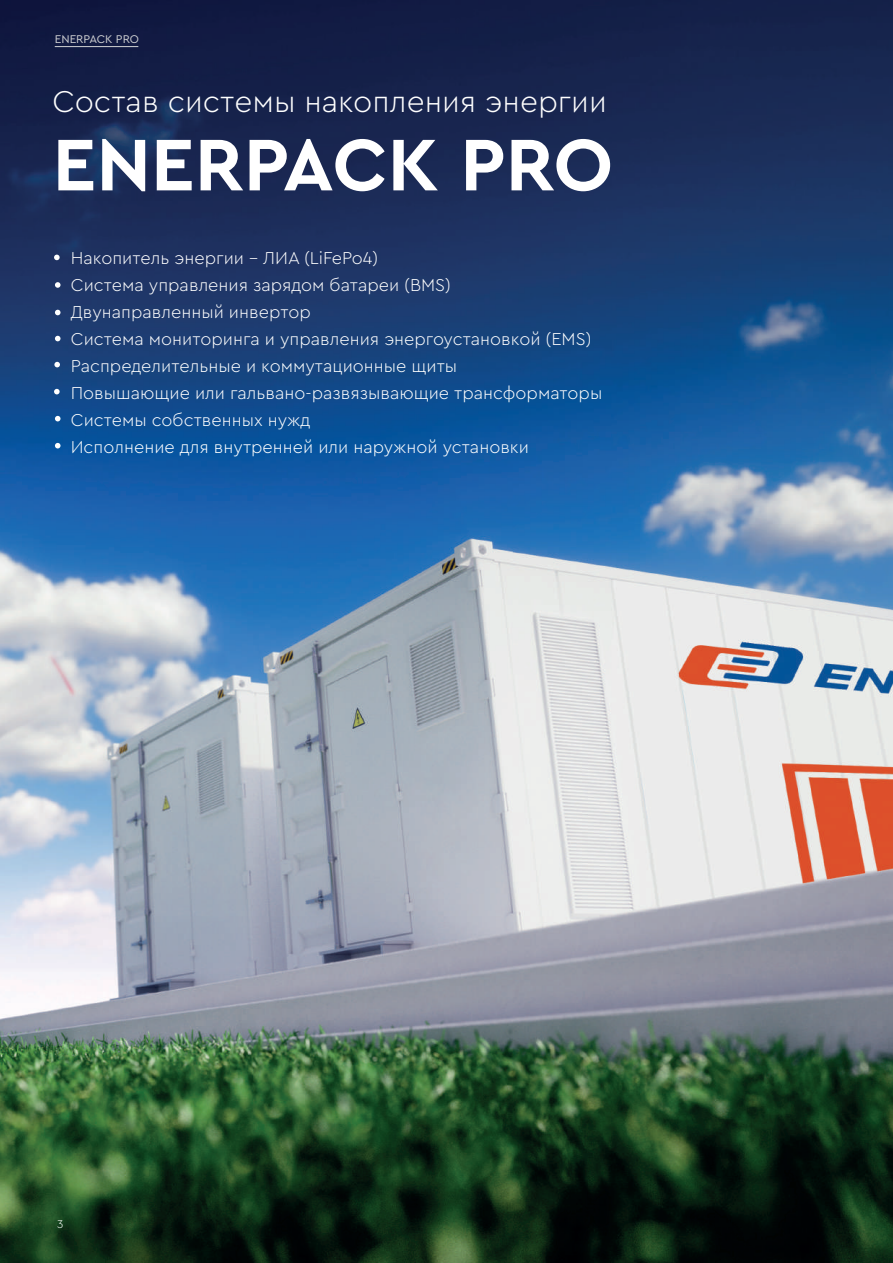
<style>
.page{position:relative;width:893px;height:1263px;background:#fff}
.page>*{position:absolute;margin:0;border:0;box-sizing:border-box;transform-origin:0 0}
.t1{font:700 76.5px "Cera Pro";color:#fff}
.t2{font:300 31.5px "Cera Pro";color:#fff}
.t3{font:300 18px/27px "Cera Pro";color:#fff}
.t4{font:11.7px "Cera Pro";color:#d1d2d4}
.t5{font:300 11.7px "Cera Pro";color:#fff}
</style>
<div class="page">
<img style="left:0;top:0;width:893px;height:1263px">
<svg style="left:54px;top:255px;width:6px;height:5px"></svg>
<svg style="left:55px;top:282px;width:6px;height:6px"></svg>
<svg style="left:55px;top:310px;width:6px;height:5px"></svg>
<svg style="left:55px;top:336px;width:6px;height:5px"></svg>
<svg style="left:54px;top:362px;width:6px;height:5px"></svg>
<svg style="left:54px;top:389px;width:6px;height:5px"></svg>
<svg style="left:55px;top:416px;width:6px;height:5px"></svg>
<svg style="left:55px;top:443px;width:6px;height:5px"></svg>
<hr style="left:55px;top:46px;width:83px;height:1px;background:#d1d2d4">
<p class="t4" style="left:55px;top:31px;width:86px">ENERPACK PRO</p>
<h2 class="t2" style="left:53px;top:81px;width:556px">Состав системы накопления энергии</h2>
<h1 class="t1" style="left:53px;top:114px;width:562px">ENERPACK PRO</h1>
<p class="t3" style="left:71px;top:244px;width:533px">Накопитель энергии – ЛИА (LiFePo4)<br>Система управления зарядом батареи (BMS)<br>Двунаправленный инвертор<br>Система мониторинга и управления энергоустановкой (EMS)<br>Распределительные и коммутационные щиты<br>Повышающие или гальвано-развязывающие трансформаторы Системы собственных нужд<br>Исполнение для внутренней или наружной установки</p>
<p class="t5" style="left:57px;top:1216px;width:8px">3</p>
</div>
